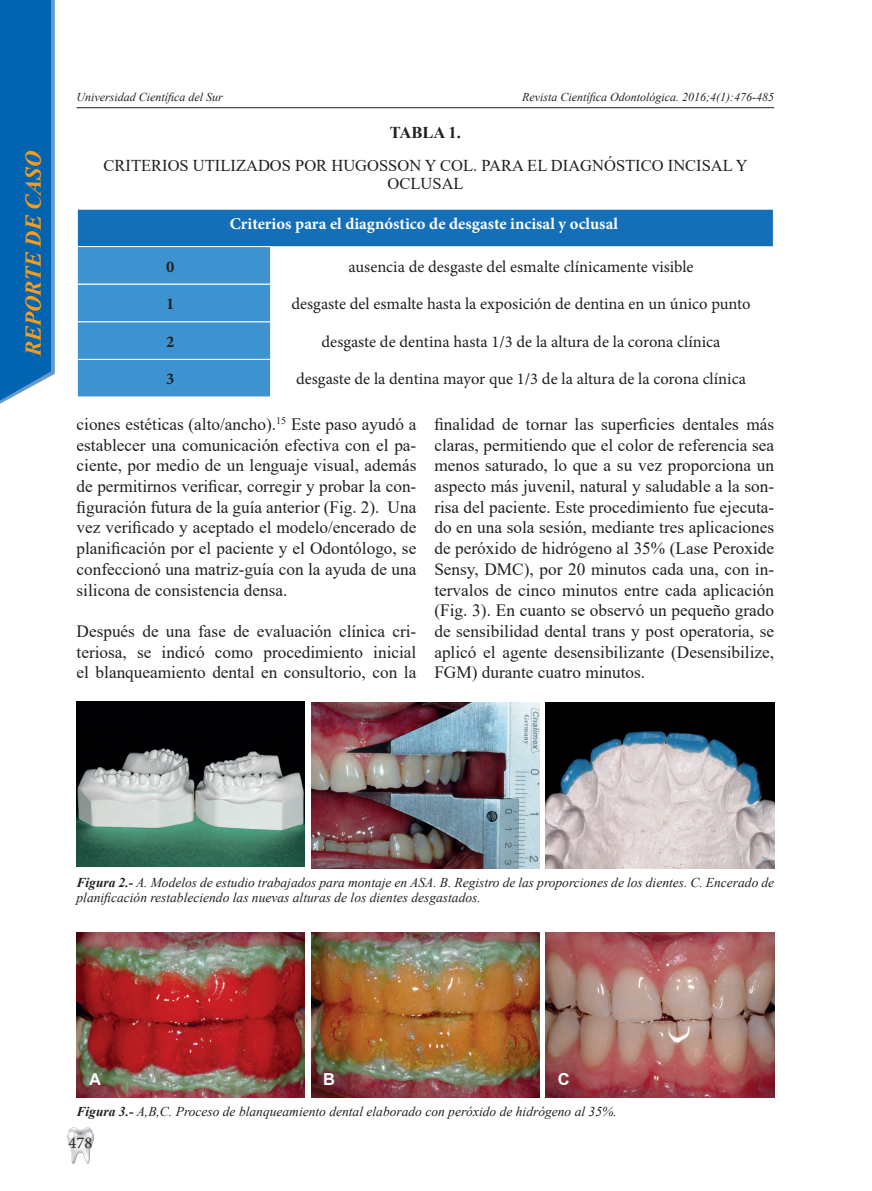
<style>
.page{position:relative;width:872px;height:1191px;background:#fff}
.page>*{position:absolute;margin:0;border:0;box-sizing:border-box;transform-origin:0 0}
.t1{font:italic 700 22.5px "Times New Roman";color:#f89c1c}
.t2{font:17.25px/20.7px "Times New Roman";color:#231f20;text-align:justify}
.t3{font:16.5px "Minion Pro";color:#231f20}
.t4{font:16.5px/18px "Times New Roman";color:#231f20;text-align:center}
.t5{font:700 16.5px "Minion Pro";color:#fff}
.t6{font:700 16.5px "Times New Roman";color:#231f20}
.t7{font:700 16.5px "Minion Pro";color:#231f20}
.t8{font:700 16.5px "Arial";color:#fff}
.t9{font:italic 13.5px/15.6px "Times New Roman";color:#231f20}
.t10{font:italic 12px "Times New Roman";color:#231f20}
.s1{font-weight:700}
.s2{font-weight:700;font-style:normal}
</style>
<div class="page">
<div style="left:0;top:0;width:55px;height:404px;background:#0164b1"></div>
<img style="left:67px;top:1127px;width:26px;height:36px">
<hr style="left:77px;top:107px;width:697px;height:1px;background:#231f20">
<div style="left:77px;top:209px;width:696px;height:38px;background:#146eb8;border:1px solid #fff"></div>
<div style="left:77px;top:246px;width:194px;height:39px;background:#3d93cf;border:1px solid #fff"></div>
<div style="left:77px;top:284px;width:194px;height:38px;background:#3d93cf;border:1px solid #fff"></div>
<div style="left:77px;top:321px;width:194px;height:39px;background:#3d93cf;border:1px solid #fff"></div>
<div style="left:77px;top:359px;width:194px;height:38px;background:#3d93cf;border:1px solid #fff"></div>
<img style="left:311px;top:703px;width:228px;height:165px">
<img style="left:311px;top:932px;width:228px;height:165px">
<img style="left:77px;top:702px;width:228px;height:165px">
<img style="left:77px;top:932px;width:228px;height:165px">
<img style="left:546px;top:703px;width:228px;height:165px">
<img style="left:546px;top:932px;width:228px;height:165px">
<h1 class="t1" style="left:18px;top:356px;width:207px;rotate:-90deg">REPORTE DE CASO</h1>
<p class="t10" style="left:77px;top:89px;width:148px">Universidad Científica del Sur</p>
<p class="t10" style="left:522px;top:88px;width:253px">Revista Científica Odontológica. 2016;4(1):476-485</p>
<p class="t6" style="left:390px;top:121px;width:73px">TABLA 1.</p>
<p class="t4" style="left:104px;top:156px;width:645px">CRITERIOS UTILIZADOS POR HUGOSSON Y COL. PARA EL DIAGNÓSTICO INCISAL Y<br>OCLUSAL</p>
<p class="t5" style="left:230px;top:212px;width:390px">Criterios para el diagnóstico de desgaste incisal y oclusal</p>
<p class="t7" style="left:166px;top:255px;width:10px">0</p>
<p class="t7" style="left:166px;top:292px;width:10px">1</p>
<p class="t7" style="left:166px;top:330px;width:10px">2</p>
<p class="t7" style="left:166px;top:367px;width:10px">3</p>
<p class="t3" style="left:348px;top:255px;width:347px">ausencia de desgaste del esmalte clínicamente visible</p>
<p class="t3" style="left:291px;top:293px;width:460px">desgaste del esmalte hasta la exposición de dentina en un único punto</p>
<p class="t3" style="left:321px;top:330px;width:400px">desgaste de dentina hasta 1/3 de la altura de la corona clínica</p>
<p class="t3" style="left:296px;top:368px;width:451px">desgaste de la dentina mayor que 1/3 de la altura de la corona clínica</p>
<p class="t2" style="left:77px;top:413px;width:341px">ciones estéticas (alto/ancho).<sup>15</sup> Este paso ayudó a establecer una comunicación efectiva con el pa&shy;ciente, por medio de un lenguaje visual, además de permitirnos verificar, corregir y probar la con&shy;figuración futura de la guía anterior (Fig. 2). Una vez verificado y aceptado el modelo/encerado de planificación por el paciente y el Odontólogo, se confeccionó una matriz-guía con la ayuda de una silicona de consistencia densa.</p>
<p class="t2" style="left:77px;top:620px;width:341px">Después de una fase de evaluación clínica cri&shy;teriosa, se indicó como procedimiento inicial el blanqueamiento dental en consultorio, con la</p>
<p class="t2" style="left:434px;top:413px;width:341px">finalidad de tornar las superficies dentales más claras, permitiendo que el color de referencia sea menos saturado, lo que a su vez proporciona un aspecto más juvenil, natural y saludable a la son&shy;risa del paciente. Este procedimiento fue ejecuta&shy;do en una sola sesión, mediante tres aplicaciones de peróxido de hidrógeno al 35% (Lase Peroxide Sensy, DMC), por 20 minutos cada una, con in&shy;tervalos de cinco minutos entre cada aplicación (Fig. 3). En cuanto se observó un pequeño grado de sensibilidad dental trans y post operatoria, se aplicó el agente desensibilizante (Desensibilize, FGM) durante cuatro minutos.</p>
<p class="t9" style="left:77px;top:874px;width:699px"><span class="s1">Figura 2.</span><span class="s2">-</span> A. Modelos de estudio trabajados para montaje en ASA. B. Registro de las proporciones de los dientes. C. Encerado de planificación restableciendo las nuevas alturas de los dientes desgastados.</p>
<p class="t8" style="left:89px;top:1068px;width:13px">A</p>
<p class="t8" style="left:323px;top:1068px;width:13px">B</p>
<p class="t8" style="left:558px;top:1068px;width:13px">C</p>
<p class="t9" style="left:77px;top:1103px;width:541px"><span class="s1">Figura 3.</span><span class="s2">-</span> A,B,C. Proceso de blanqueamiento dental elaborado con peróxido de hidrógeno al 35%.</p>
<p class="t3" style="left:68px;top:1132px;width:25px">478</p>
</div>
